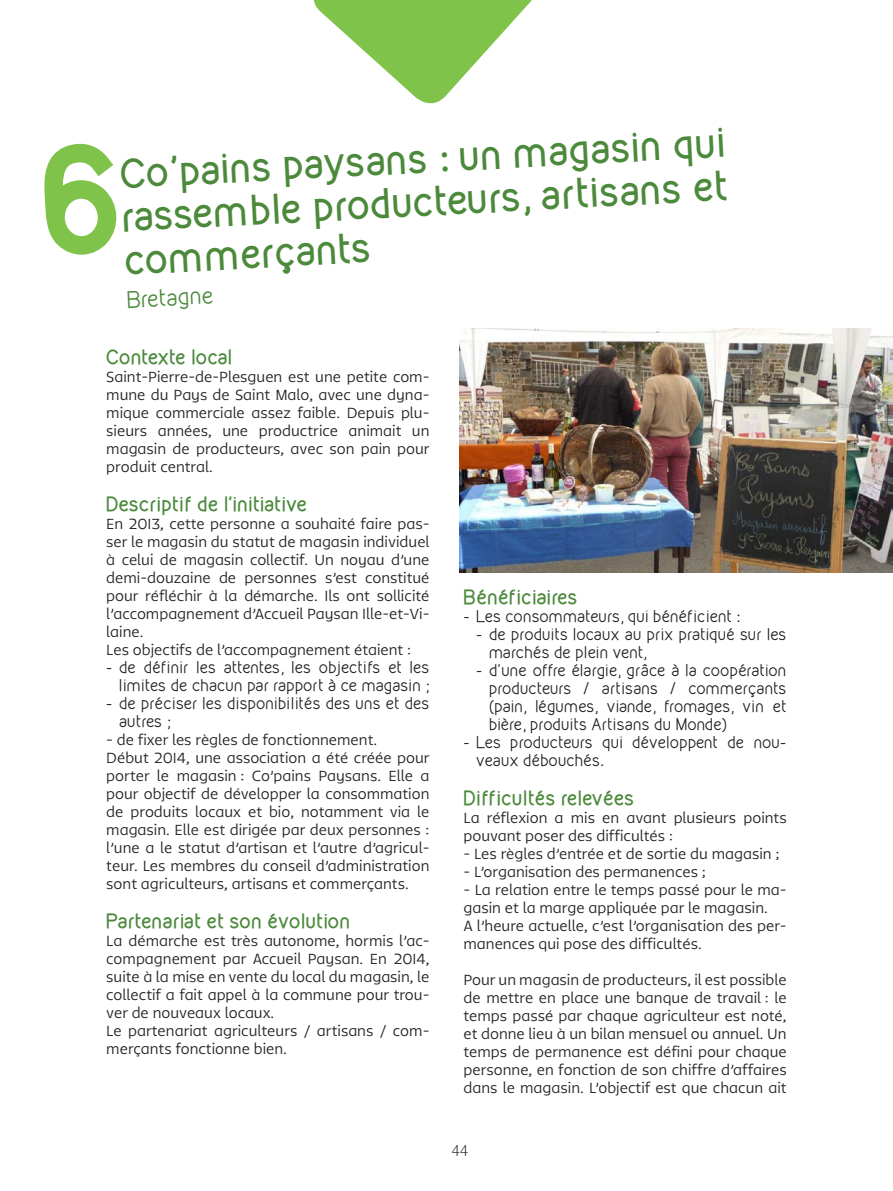
<style>
.page{position:relative;width:893px;height:1191px;background:#fff}
.page>*{position:absolute;margin:0;border:0;box-sizing:border-box;transform-origin:0 0}
.t1{font:700 36px/43.2px "Kirvy";color:#4b893b;text-align:justify}
.t2{font:21px "Kirvy";color:#4b893b}
.t3{font:700 18px "Kirvy";color:#4b893b}
.t4{font:700 18px "Kirvy";letter-spacing:.02em;color:#4b893b}
.t5{font:700 18px "Kirvy";letter-spacing:-.02em;color:#4b893b}
.t6{font:100 18px "Colaborate";color:#231f20}
.t7{font:500 15px/18px "Tikal Sans";color:#231f20}
.t8{font:15px/18px "Kirvy";color:#231f20}
</style>
<div class="page">
<svg style="left:313px;top:0;width:219px;height:104px"></svg>
<img style="left:459px;top:329px;width:434px;height:244px">
<svg style="left:44px;top:143px;width:73px;height:112px"></svg>
<h1 class="t1" style="left:119px;top:152px;width:608px;rotate:-3deg">Co'pains paysans : un magasin qui rassemble producteurs, artisans et commerçants</h1>
<h2 class="t2" style="left:126px;top:287px;width:89px;rotate:-3deg">Bretagne</h2>
<p class="t5" style="left:106px;top:346px;width:127px">Contexte local</p>
<p class="t7" style="left:106px;top:368px;width:325px;text-align:justify">Saint-Pierre-de-Plesguen est une petite com&shy;mune du Pays de Saint Malo, avec une dyna&shy;mique commerciale assez faible. Depuis plu&shy;sieurs années, une productrice animait un magasin de producteurs, avec son pain pour produit central.</p>
<p class="t4" style="left:106px;top:493px;width:203px">Descriptif de l'initiative</p>
<p class="t7" style="left:106px;top:514px;width:325px">En 2013, cette personne a souhaité faire pas&shy;ser le magasin du statut de magasin individuel à celui de magasin collectif. Un noyau d’une demi-douzaine de personnes s’est constitué pour réfléchir à la démarche. Ils ont sollicité l’accompagnement d’Accueil Paysan Ille-et-Vi&shy;laine.<br>Les objectifs de l’accompagnement étaient :</p>
<p class="t8" style="left:106px;top:658px;width:325px;text-align:right">- de définir les attentes, les objectifs et les limites de chacun par rapport à ce magasin ;</p>
<p class="t8" style="left:119px;top:694px;width:312px;text-indent:-13px">- de préciser les disponibilités des uns et des autres ;</p>
<p class="t7" style="left:106px;top:730px;width:325px">- de fixer les règles de fonctionnement.<br>Début 2014, une association a été créée pour porter le magasin : Co’pains Paysans. Elle a pour objectif de développer la consommation de produits locaux et bio, notamment via le magasin. Elle est dirigée par deux personnes : l’une a le statut d’artisan et l’autre d’agricul&shy;teur. Les membres du conseil d’administration sont agriculteurs, artisans et commerçants.</p>
<p class="t3" style="left:106px;top:909px;width:246px">Partenariat et son évolution</p>
<p class="t7" style="left:106px;top:931px;width:325px">La démarche est très autonome, hormis l’ac&shy;compagnement par Accueil Paysan. En 2014, suite à la mise en vente du local du magasin, le collectif a fait appel à la commune pour trou&shy;ver de nouveaux locaux.<br>Le partenariat agriculteurs / artisans / com&shy;merçants fonctionne bien.</p>
<p class="t3" style="left:463px;top:586px;width:116px">Bénéficiaires</p>
<p class="t8" style="left:463px;top:607px;width:278px">- Les consommateurs, qui bénéficient :</p>
<p class="t8" style="left:489px;top:625px;width:299px;text-indent:-13px">- de produits locaux au prix pratiqué sur les marchés de plein vent,</p>
<p class="t8" style="left:489px;top:661px;width:299px;text-align:justify;text-indent:-13px">- d'une offre élargie, grâce à la coopération producteurs / artisans / commerçants (pain, légumes, viande, fromages, vin et bière, produits Artisans du Monde)</p>
<p class="t8" style="left:476px;top:733px;width:312px;text-indent:-13px">- Les producteurs qui développent de nou&shy;veaux débouchés.</p>
<p class="t3" style="left:463px;top:787px;width:173px">Difficultés relevées</p>
<p class="t7" style="left:463px;top:808px;width:325px">La réflexion a mis en avant plusieurs points pouvant poser des difficultés :</p>
<p class="t7" style="left:463px;top:844px;width:318px">- Les règles d’entrée et de sortie du magasin ;</p>
<p class="t7" style="left:463px;top:862px;width:244px">- L’organisation des permanences ;</p>
<p class="t7" style="left:463px;top:880px;width:325px">- La relation entre le temps passé pour le ma&shy;gasin et la marge appliquée par le magasin.<br>A l’heure actuelle, c’est l’organisation des per&shy;manences qui pose des difficultés.</p>
<p class="t7" style="left:463px;top:970px;width:325px;text-align:justify">Pour un magasin de producteurs, il est possible de mettre en place une banque de travail : le temps passé par chaque agriculteur est noté, et donne lieu à un bilan mensuel ou annuel. Un temps de permanence est défini pour chaque personne, en fonction de son chiffre d’affaires dans le magasin. L’objectif est que chacun ait</p>
<p class="t6" style="left:452px;top:1141px;width:18px">44</p>
</div>
